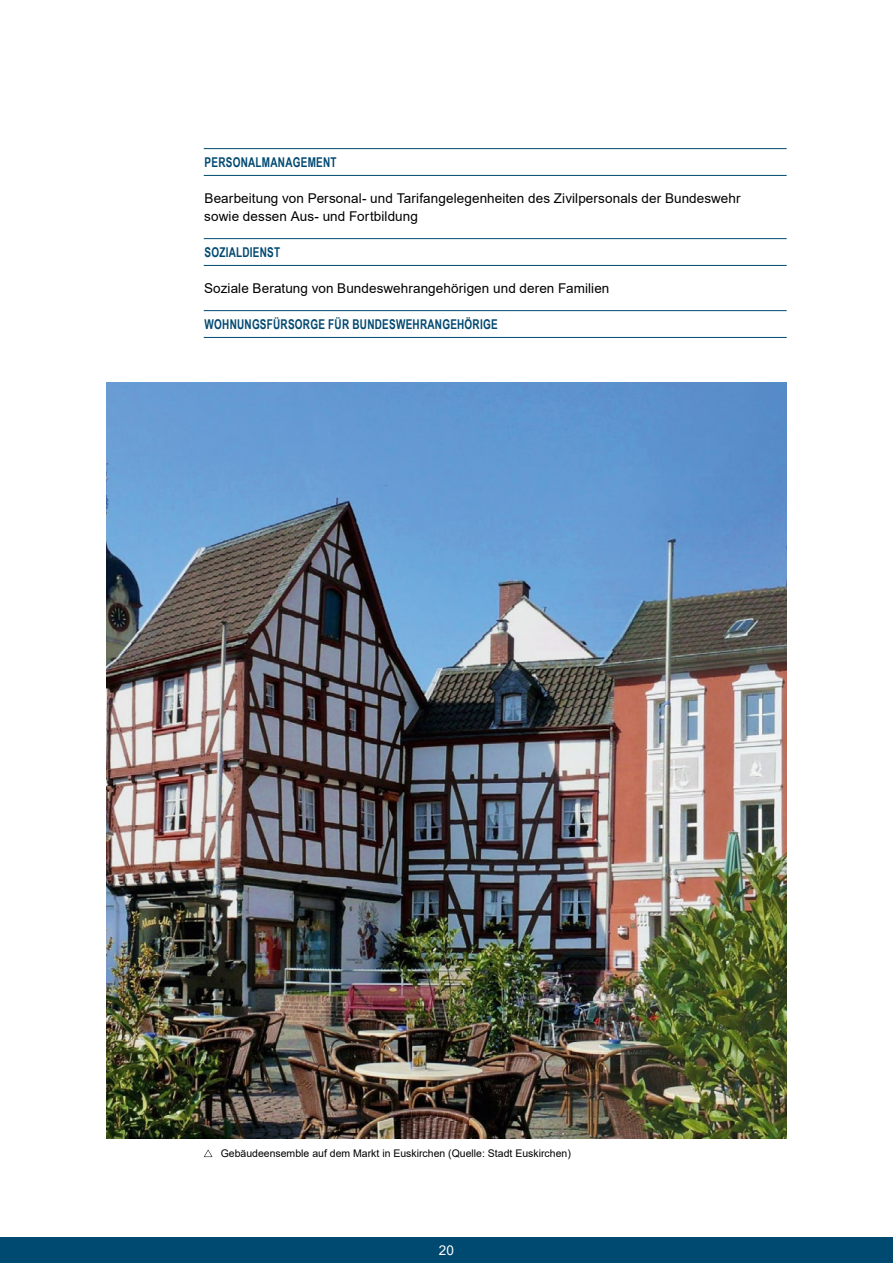
<style>
.page{position:relative;width:893px;height:1263px;background:#fff}
.page>*{position:absolute;margin:0;border:0;box-sizing:border-box;transform-origin:0 0}
.t1{font:13.5px/18px "Arial";letter-spacing:.005em;color:#000}
.t2{font:700 13.5px "Arial Narrow";letter-spacing:.02em;color:#004971;scale:.9 1}
.t3{font:13.5px "Arial";color:#fff}
.t4{font:10.5px "Arial";color:#000}
</style>
<div class="page">
<hr style="left:204px;top:148px;width:583px;height:1px;background:#004971">
<hr style="left:204px;top:175px;width:583px;height:1px;background:#004971">
<hr style="left:204px;top:238px;width:583px;height:1px;background:#004971">
<hr style="left:204px;top:265px;width:583px;height:1px;background:#004971">
<hr style="left:204px;top:310px;width:583px;height:1px;background:#004971">
<hr style="left:204px;top:337px;width:583px;height:1px;background:#004971">
<img style="left:106px;top:383px;width:681px;height:756px">
<svg style="left:204px;top:1149px;width:9px;height:8px"></svg>
<div style="left:0;top:1237px;width:893px;height:26px;background:#004971"></div>
<p class="t2" style="left:205px;top:152px;width:148px">PERSONALMANAGEMENT</p>
<p class="t1" style="left:204px;top:189px;width:538px">Bearbeitung von Personal- und Tarifangelegenheiten des Zivilpersonals der Bundeswehr sowie dessen Aus- und Fortbildung</p>
<p class="t2" style="left:204px;top:242px;width:86px">SOZIALDIENST</p>
<p class="t1" style="left:204px;top:279px;width:407px">Soziale Beratung von Bundeswehrangehörigen und deren Familien</p>
<p class="t2" style="left:205px;top:314px;width:327px">WOHNUNGSFÜRSORGE FÜR BUNDESWEHRANGEHÖRIGE</p>
<p class="t4" style="left:221px;top:1146px;width:352px">Gebäudeensemble auf dem Markt in Euskirchen (Quelle: Stadt Euskirchen)</p>
<p class="t3" style="left:439px;top:1240px;width:17px">20</p>
</div>
